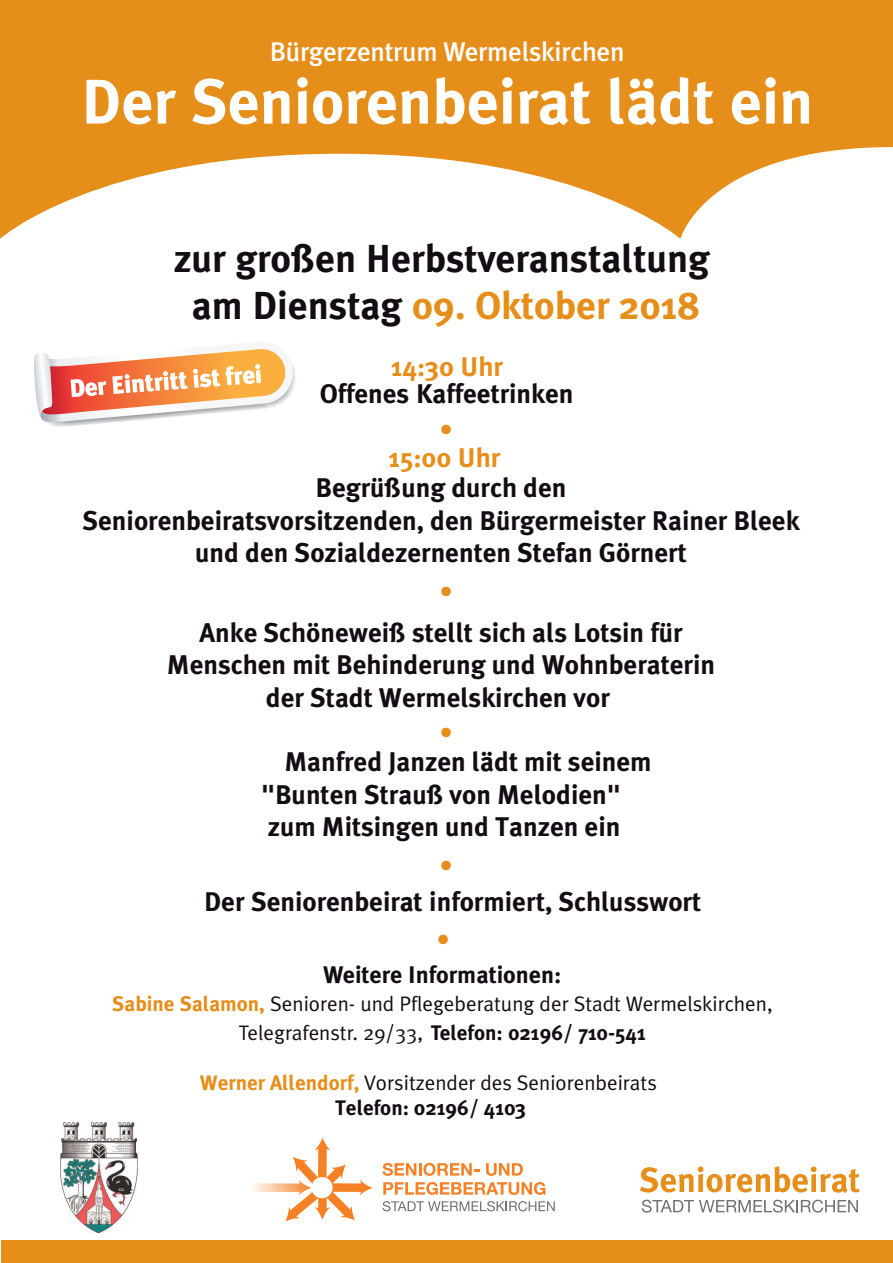
<style>
.page{position:relative;width:893px;height:1263px;background:#fff}
.page>*{position:absolute;margin:0;border:0;box-sizing:border-box;transform-origin:0 0}
.t1{font:700 63px "Meta Plus";color:#fff}
.t2{font:700 39px/46.7px "Meta Plus";color:#130c13;text-align:center}
.t3{font:700 27px/32.4px "Meta Plus";color:#130c13;text-align:center}
.t4{font:500 27px "Meta Plus";letter-spacing:-.01em;color:#fff}
.t5{font:700 27px "Meta Plus";color:#e58e1a}
.t6{font:700 24px "Meta Plus";color:#130c13}
.t7{font:21px "Meta Plus Normal";color:#130c13}
.t8{font:700 21px "Meta Plus";color:#130c13}
.s1{color:#e58e1a}
.s2{font-family:"Meta Plus";font-weight:700;color:#e58e1a}
.s3{font-family:"Meta Plus Normal";font-weight:400}
</style>
<div class="page">
<img style="left:60px;top:1122px;width:78px;height:111px">
<svg style="left:0;top:0;width:893px;height:239px;fill:#e58e1a"></svg>
<div style="left:1px;top:1240px;width:892px;height:23px;background:#e58e1a"></div>
<svg style="left:34px;top:349px;width:261px;height:78px"></svg>
<svg style="left:382px;top:1163px;width:97px;height:13px"></svg>
<svg style="left:486px;top:1163px;width:37px;height:13px"></svg>
<svg style="left:383px;top:1182px;width:162px;height:13px"></svg>
<svg style="left:383px;top:1201px;width:172px;height:10px"></svg>
<svg style="left:253px;top:1138px;width:119px;height:83px"></svg>
<svg style="left:642px;top:1200px;width:216px;height:12px"></svg>
<svg style="left:640px;top:1166px;width:219px;height:27px"></svg>
<p class="t4" style="left:270px;top:36px;width:356px">Bürgerzentrum Wermelskirchen</p>
<h1 class="t1" style="left:81px;top:65px;width:733px">Der Seniorenbeirat lädt ein</h1>
<h2 class="t2" style="left:174px;top:235px;width:538px">zur großen Herbstveranstaltung am Dienstag <span class="s1">09. Oktober 2018</span></h2>
<p class="t5" style="left:391px;top:351px;width:113px">14:30 Uhr</p>
<p class="t3" style="left:320px;top:377px;width:255px">Offenes Kaffeetrinken</p>
<p class="t5" style="left:439px;top:414px;width:15px">•</p>
<p class="t5" style="left:389px;top:442px;width:113px">15:00 Uhr</p>
<p class="t3" style="left:82px;top:472px;width:719px">Begrüßung durch den<br>Seniorenbeiratsvorsitzenden, den Bürgermeister Rainer Bleek und den Sozialdezernenten Stefan Görnert</p>
<p class="t5" style="left:439px;top:576px;width:15px">•</p>
<p class="t3" style="left:167px;top:616px;width:550px">Anke Schöneweiß stellt sich als Lotsin für<br>Menschen mit Behinderung und Wohnberaterin der Stadt Wermelskirchen vor</p>
<p class="t5" style="left:439px;top:717px;width:15px">•</p>
<p class="t3" style="left:261px;top:746px;width:392px;text-align:left;text-indent:23px">Manfred Janzen lädt mit seinem "Bunten Strauß von Melodien" zum Mitsingen und Tanzen ein</p>
<p class="t5" style="left:439px;top:850px;width:15px">•</p>
<p class="t3" style="left:204px;top:886px;width:498px">Der Seniorenbeirat informiert, Schlusswort</p>
<p class="t5" style="left:437px;top:924px;width:15px">•</p>
<p class="t6" style="left:323px;top:960px;width:240px">Weitere Informationen:</p>
<p class="t7" style="left:112px;top:992px;width:662px"><span class="s2">Sabine Salamon,</span> Senioren- und Pflegeberatung der Stadt Wermelskirchen,</p>
<p class="t8" style="left:239px;top:1020px;width:408px"><span class="s3">Telegrafenstr. 29/33,</span> Telefon: 02196/ 710-541</p>
<p class="t7" style="left:200px;top:1071px;width:459px"><span class="s2">Werner Allendorf,</span> Vorsitzender des Seniorenbeirats</p>
<p class="t8" style="left:335px;top:1096px;width:193px">Telefon: 02196/ 4103</p>
</div>
